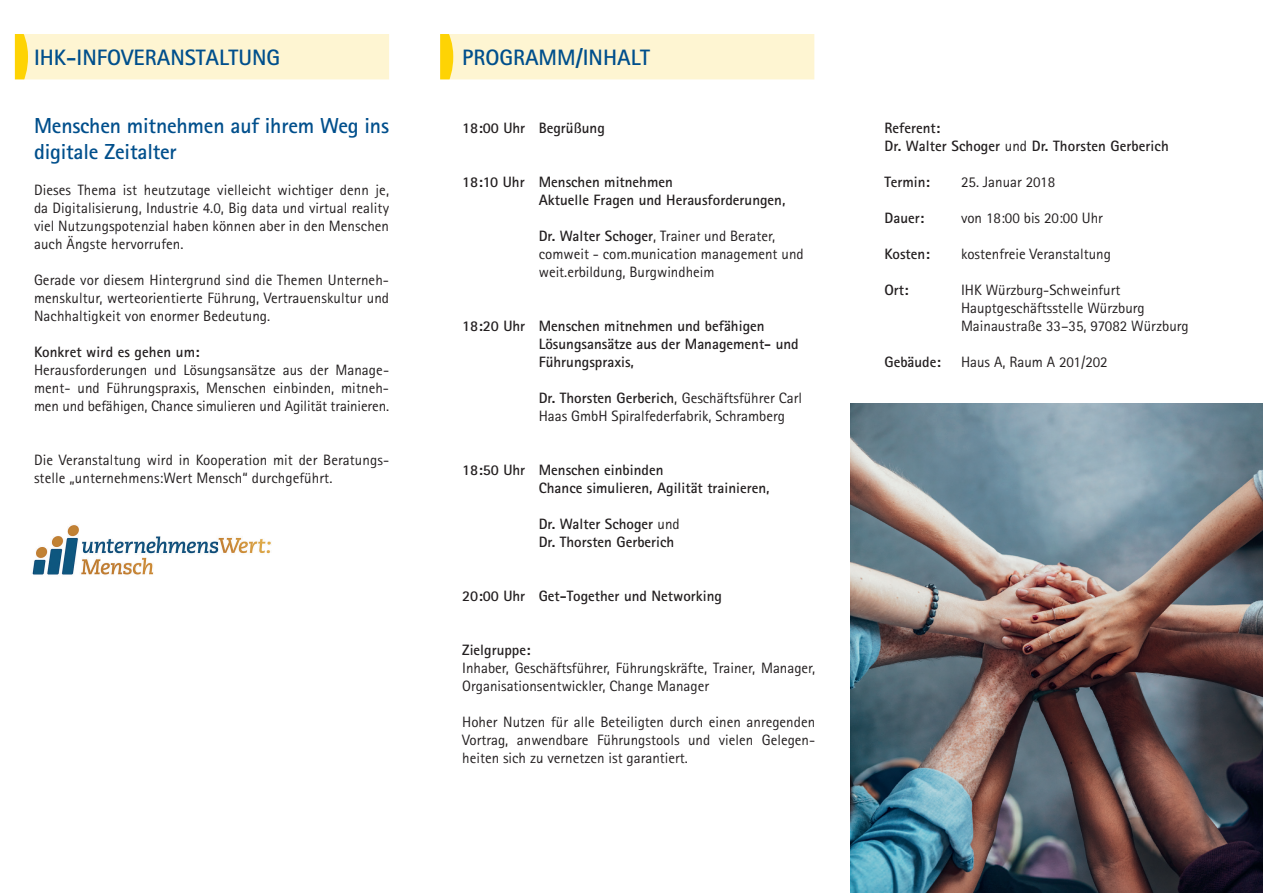
<style>
.page{position:relative;width:1263px;height:893px;background:#fff}
.page>*{position:absolute;margin:0;border:0;box-sizing:border-box;transform-origin:0 0}
.t1{font:700 22.35px "Rotis Sans Serif Std";color:#004f8c}
.t2{font:700 21.75px/26.1px "Rotis Sans Serif Std";letter-spacing:-.01em;color:#004f8c}
.t3{font:15px/18px "Rotis Sans Serif Std";color:#231f20}
.t4{font:700 15px/18px "Rotis Sans Serif Std";color:#231f20}
.s1{font-weight:700}
.s2{font-weight:400}
</style>
<div class="page">
<div style="left:15px;top:34px;width:374px;height:45px;background:#fef5d2"></div>
<div style="left:440px;top:34px;width:374px;height:45px;background:#fef5d2"></div>
<img style="left:850px;top:404px;width:413px;height:489px">
<img style="left:32px;top:525px;width:239px;height:50px">
<h1 class="t1" style="left:34px;top:44px;width:248px">IHK-INFOVERANSTALTUNG</h1>
<h1 class="t1" style="left:462px;top:44px;width:189px">PROGRAMM/INHALT</h1>
<h2 class="t2" style="left:34px;top:112px;width:357px">Menschen mitnehmen auf ihrem Weg ins digitale Zeitalter</h2>
<p class="t3" style="left:34px;top:181px;width:357px;text-align:justify">Dieses Thema ist heutzutage vielleicht wichtiger denn je, da Digitalisierung, Industrie 4.0, Big data und virtual reality viel Nutzungspotenzial haben können aber in den Menschen auch Ängste hervorrufen.</p>
<p class="t3" style="left:34px;top:271px;width:357px;text-align:justify">Gerade vor diesem Hintergrund sind die Themen Unterneh&shy;menskultur, werteorientierte Führung, Vertrauenskultur und Nachhaltigkeit von enormer Bedeutung.</p>
<p class="t4" style="left:34px;top:343px;width:167px">Konkret wird es gehen um:</p>
<p class="t3" style="left:34px;top:361px;width:357px;text-align:justify">Herausforderungen und Lösungsansätze aus der Manage&shy;ment- und Führungspraxis, Menschen einbinden, mitneh&shy;men und befähigen, Chance simulieren und Agilität trainieren.</p>
<p class="t3" style="left:34px;top:451px;width:357px">Die Veranstaltung wird in Kooperation mit der Beratungs&shy;stelle „unternehmens:Wert Mensch“ durchgeführt.</p>
<p class="t4" style="left:462px;top:118px;width:144px">18:00 Uhr Begrüßung</p>
<p class="t4" style="left:539px;top:172px;width:248px;text-indent:-76px">18:10 Uhr Menschen mitnehmen<br>Aktuelle Fragen und Herausforderungen,</p>
<p class="t3" style="left:539px;top:226px;width:266px"><span class="s1">Dr. Walter Schoger</span>, Trainer und Berater, comweit - com.munication management und weit.erbildung, Burgwindheim</p>
<p class="t4" style="left:539px;top:316px;width:261px;text-indent:-76px">18:20 Uhr Menschen mitnehmen und befähigen<br>Lösungsansätze aus der Management- und<br>Führungspraxis,</p>
<p class="t3" style="left:539px;top:388px;width:265px"><span class="s1">Dr. Thorsten Gerberich</span>, Geschäftsführer Carl<br>Haas GmbH Spiralfederfabrik, Schramberg</p>
<p class="t4" style="left:539px;top:460px;width:232px;text-indent:-76px">18:50 Uhr Menschen einbinden<br>Chance simulieren, Agilität trainieren,</p>
<p class="t4" style="left:539px;top:514px;width:143px">Dr. Walter Schoger <span class="s2">und<br></span>Dr. Thorsten Gerberich</p>
<p class="t4" style="left:462px;top:586px;width:261px">20:00 Uhr Get-Together und Networking</p>
<p class="t4" style="left:462px;top:640px;width:70px">Zielgruppe:</p>
<p class="t3" style="left:462px;top:658px;width:354px">Inhaber, Geschäftsführer, Führungskräfte, Trainer, Manager,<br>Organisationsentwickler, Change Manager</p>
<p class="t3" style="left:462px;top:712px;width:354px;text-align:justify">Hoher Nutzen für alle Beteiligten durch einen anregenden Vortrag, anwendbare Führungstools und vielen Gelegen&shy;heiten sich zu vernetzen ist garantiert.</p>
<p class="t4" style="left:884px;top:118px;width:286px">Referent:<br>Dr. Walter Schoger <span class="s2">und</span> Dr. Thorsten Gerberich</p>
<p class="t4" style="left:884px;top:172px;width:47px">Termin:</p>
<p class="t3" style="left:961px;top:172px;width:96px">25. Januar 2018</p>
<p class="t4" style="left:884px;top:208px;width:41px">Dauer:</p>
<p class="t3" style="left:961px;top:208px;width:143px">von 18:00 bis 20:00 Uhr</p>
<p class="t4" style="left:884px;top:244px;width:47px">Kosten:</p>
<p class="t3" style="left:961px;top:244px;width:151px">kostenfreie Veranstaltung</p>
<p class="t4" style="left:884px;top:280px;width:26px">Ort:</p>
<p class="t3" style="left:961px;top:280px;width:229px">IHK Würzburg-Schweinfurt<br>Hauptgeschäftsstelle Würzburg<br>Mainaustraße 33–35, 97082 Würzburg</p>
<p class="t4" style="left:884px;top:352px;width:58px">Gebäude:</p>
<p class="t3" style="left:961px;top:352px;width:148px">Haus A, Raum A 201/202</p>
</div>
